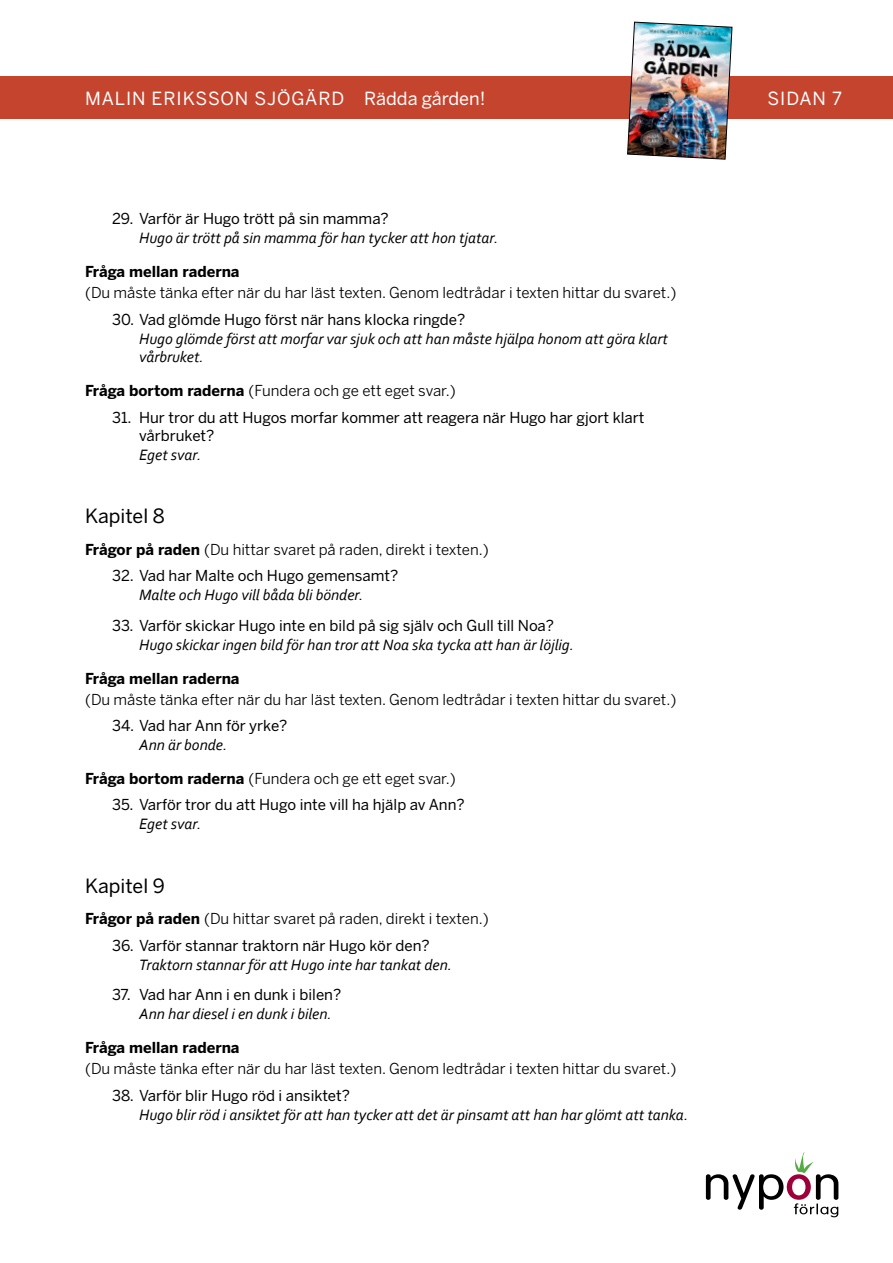
<style>
.page{position:relative;width:893px;height:1263px;background:#fff}
.page>*{position:absolute;margin:0;border:0;box-sizing:border-box;transform-origin:0 0}
.t1{font:19.5px "Benton Sans";color:#000}
.t2{font:18px "Benton Sans";letter-spacing:.045em;color:#fff}
.t3{font:italic 15.75px/18.9px "Corbel";color:#000}
.t4{font:15px "Benton Sans";color:#000}
.t5{font:15px/18px "Benton Sans";color:#000}
.t6{font:700 15px "Benton Sans";color:#000}
.s1{font-weight:700}
</style>
<div class="page">
<svg style="left:706px;top:1152px;width:132px;height:65px"></svg>
<div style="left:0;top:77px;width:893px;height:42px;background:#c5442e"></div>
<img style="left:627px;top:21px;width:106px;height:139px">
<p class="t2" style="left:85px;top:87px;width:402px">MALIN ERIKSSON SJÖGÄRD Rädda gården!</p>
<p class="t2" style="left:768px;top:87px;width:76px">SIDAN 7</p>
<p class="t5" style="left:112px;top:210px;width:278px">29. Varför är Hugo trött på sin mamma?</p>
<p class="t3" style="left:139px;top:228px;width:361px">Hugo är trött på sin mamma för han tycker att hon tjatar.</p>
<p class="t6" style="left:85px;top:262px;width:156px">Fråga mellan raderna</p>
<p class="t4" style="left:85px;top:284px;width:593px">(Du måste tänka efter när du har läst texten. Genom ledtrådar i texten hittar du svaret.)</p>
<p class="t5" style="left:112px;top:310px;width:355px">30. Vad glömde Hugo först när hans klocka ringde?</p>
<p class="t3" style="left:139px;top:328px;width:530px">Hugo glömde först att morfar var sjuk och att han måste hjälpa honom att göra klart vårbruket.</p>
<p class="t4" style="left:85px;top:382px;width:372px"><span class="s1">Fråga bortom raderna</span> (Fundera och ge ett eget svar.)</p>
<p class="t5" style="left:139px;top:408px;width:507px;text-indent:-27px">31. Hur tror du att Hugos morfar kommer att reagera när Hugo har gjort klart vårbruket?</p>
<p class="t3" style="left:139px;top:444px;width:64px">Eget svar.</p>
<h1 class="t1" style="left:85px;top:504px;width:81px">Kapitel 8</h1>
<p class="t4" style="left:85px;top:540px;width:405px"><span class="s1">Frågor på raden</span> (Du hittar svaret på raden, direkt i texten.)</p>
<p class="t5" style="left:112px;top:567px;width:288px">32. Vad har Malte och Hugo gemensamt?</p>
<p class="t3" style="left:139px;top:585px;width:226px">Malte och Hugo vill båda bli bönder.</p>
<p class="t5" style="left:112px;top:616px;width:444px">33. Varför skickar Hugo inte en bild på sig själv och Gull till Noa?</p>
<p class="t3" style="left:139px;top:635px;width:436px">Hugo skickar ingen bild för han tror att Noa ska tycka att han är löjlig.</p>
<p class="t6" style="left:85px;top:669px;width:156px">Fråga mellan raderna</p>
<p class="t4" style="left:85px;top:690px;width:593px">(Du måste tänka efter när du har läst texten. Genom ledtrådar i texten hittar du svaret.)</p>
<p class="t5" style="left:112px;top:717px;width:177px">34. Vad har Ann för yrke?</p>
<p class="t3" style="left:139px;top:735px;width:90px">Ann är bonde.</p>
<p class="t4" style="left:85px;top:769px;width:372px"><span class="s1">Fråga bortom raderna</span> (Fundera och ge ett eget svar.)</p>
<p class="t5" style="left:112px;top:796px;width:354px">35. Varför tror du att Hugo inte vill ha hjälp av Ann?</p>
<p class="t3" style="left:139px;top:814px;width:64px">Eget svar.</p>
<h1 class="t1" style="left:85px;top:874px;width:81px">Kapitel 9</h1>
<p class="t4" style="left:85px;top:910px;width:405px"><span class="s1">Frågor på raden</span> (Du hittar svaret på raden, direkt i texten.)</p>
<p class="t5" style="left:112px;top:936px;width:319px">36. Varför stannar traktorn när Hugo kör den?</p>
<p class="t3" style="left:139px;top:955px;width:315px">Traktorn stannar för att Hugo inte har tankat den.</p>
<p class="t5" style="left:112px;top:986px;width:231px">37. Vad har Ann i en dunk i bilen?</p>
<p class="t3" style="left:139px;top:1004px;width:194px">Ann har diesel i en dunk i bilen.</p>
<p class="t6" style="left:85px;top:1038px;width:156px">Fråga mellan raderna</p>
<p class="t4" style="left:85px;top:1060px;width:593px">(Du måste tänka efter när du har läst texten. Genom ledtrådar i texten hittar du svaret.)</p>
<p class="t5" style="left:112px;top:1086px;width:240px">38. Varför blir Hugo röd i ansiktet?</p>
<p class="t3" style="left:139px;top:1104px;width:551px">Hugo blir röd i ansiktet för att han tycker att det är pinsamt att han har glömt att tanka.</p>
</div>
